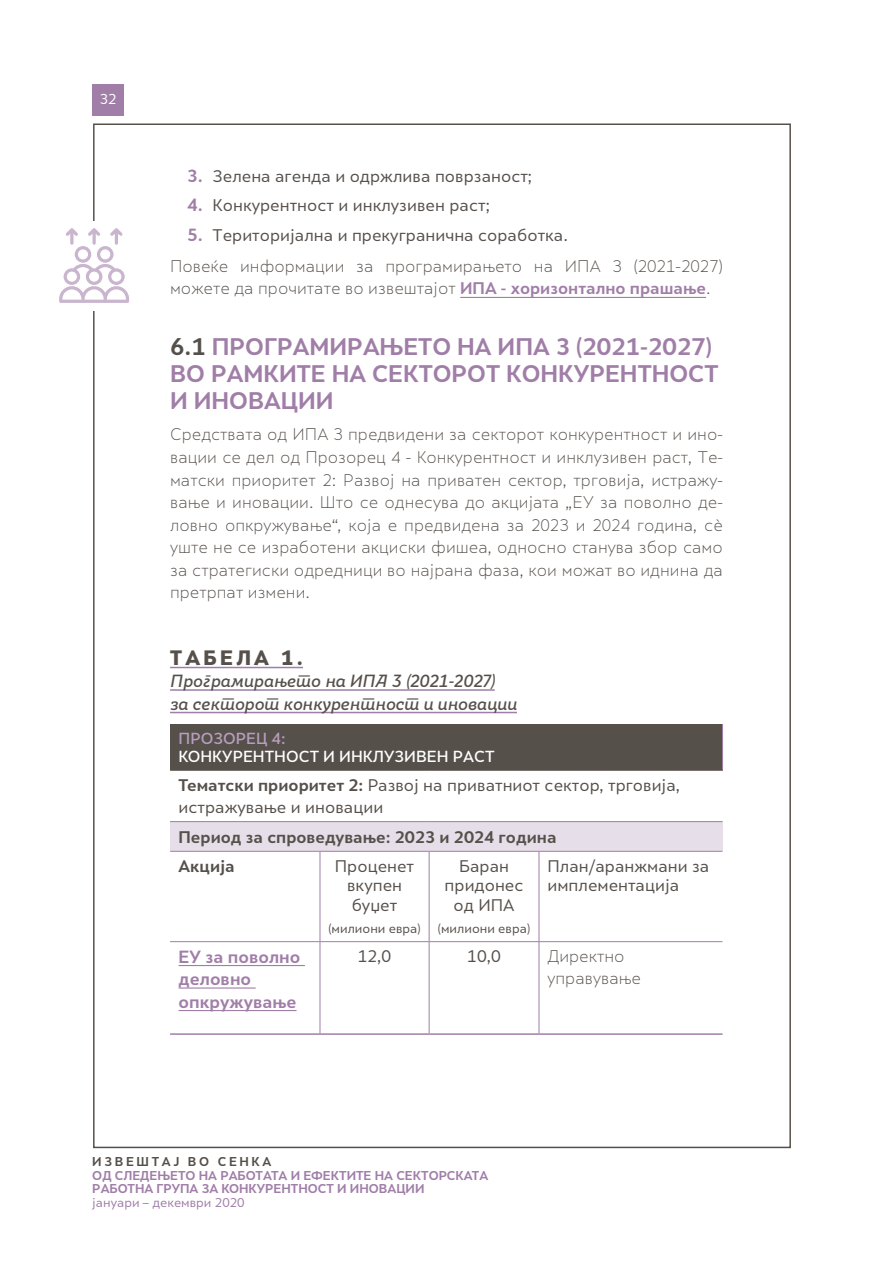
<style>
.page{position:relative;width:893px;height:1263px;background:#fff}
.page>*{position:absolute;margin:0;border:0;box-sizing:border-box;transform-origin:0 0}
.t1{font:700 22.5px/27px "Skola Sans";color:#a07ea8}
.t2{font:900 19.5px "Skola Sans";letter-spacing:.17em;color:#56504b}
.t3{font:italic 500 16.5px/22.5px "Skola Sans";color:#56504b}
.t4{font:700 16.5px/22.5px "Skola Sans";color:#a07ea8}
.t5{font:300 15.75px/22.5px "Skola Sans";color:#56504b}
.t6{font:15.75px/19.5px "Skola Sans";color:#56504b}
.t7{font:700 15.75px/29.1px "Skola Sans";color:#56504b}
.t8{font:500 15px "Skola Sans";color:#fff}
.t9{font:500 15px "Skola Sans";color:#b89ebd}
.t10{font:13.5px "Skola Sans";color:#fff}
.t11{font:700 12px/13.5px "Skola Sans";color:#a07ea8}
.t12{font:12px "Skola Sans";color:#56504b}
.t13{font:12px "Skola Sans";color:#a07ea8}
.t14{font:700 12px "Skola Sans";letter-spacing:.22em;color:#56504b}
.s1{font-weight:700;font-size:16.5px;color:#a07ea8}
.s2{font-weight:400}
.s3{font-weight:700;color:#a07ea8}
.s4{color:#56504b}
.s5{font-weight:700}
</style>
<div class="page">
<div style="left:92px;top:84px;width:32px;height:31px;background:#a07ea8"></div>
<svg style="left:59px;top:228px;width:70px;height:75px"></svg>
<hr style="left:460px;top:297px;width:246px;height:1px;background:#a07ea8">
<hr style="left:170px;top:667px;width:133px;height:1px;background:#a07ea8">
<hr style="left:170px;top:689px;width:325px;height:2px;background:#a07ea8">
<hr style="left:170px;top:712px;width:347px;height:1px;background:#a07ea8">
<div style="left:170px;top:724px;width:552px;height:46px;background:#56504b"></div>
<div style="left:170px;top:822px;width:552px;height:29px;background:#e6dee8"></div>
<hr style="left:722px;top:724px;width:1px;height:46px;background:#a07ea8">
<hr style="left:170px;top:770px;width:150px;height:1px;background:#56504b">
<hr style="left:320px;top:770px;width:109px;height:1px;background:#56504b">
<hr style="left:429px;top:770px;width:110px;height:1px;background:#56504b">
<hr style="left:539px;top:770px;width:184px;height:1px;background:#56504b">
<hr style="left:170px;top:821px;width:150px;height:1px;background:#a07ea8">
<hr style="left:320px;top:821px;width:109px;height:1px;background:#a07ea8">
<hr style="left:429px;top:821px;width:110px;height:1px;background:#a07ea8">
<hr style="left:539px;top:821px;width:183px;height:1px;background:#a07ea8">
<hr style="left:170px;top:851px;width:150px;height:1px;background:#a07ea8">
<hr style="left:320px;top:852px;width:1px;height:89px;background:#a07ea8">
<hr style="left:320px;top:851px;width:109px;height:1px;background:#a07ea8">
<hr style="left:429px;top:851px;width:110px;height:1px;background:#a07ea8">
<hr style="left:429px;top:852px;width:1px;height:89px;background:#a07ea8">
<hr style="left:539px;top:852px;width:1px;height:89px;background:#a07ea8">
<hr style="left:539px;top:851px;width:183px;height:1px;background:#a07ea8">
<hr style="left:170px;top:941px;width:150px;height:1px;background:#a07ea8">
<hr style="left:170px;top:1033px;width:150px;height:2px;background:#a07ea8">
<hr style="left:320px;top:942px;width:1px;height:91px;background:#a07ea8">
<hr style="left:320px;top:941px;width:109px;height:1px;background:#a07ea8">
<hr style="left:429px;top:941px;width:110px;height:1px;background:#a07ea8">
<hr style="left:429px;top:942px;width:1px;height:91px;background:#a07ea8">
<hr style="left:320px;top:1033px;width:109px;height:2px;background:#a07ea8">
<hr style="left:429px;top:1033px;width:110px;height:2px;background:#a07ea8">
<hr style="left:539px;top:942px;width:1px;height:91px;background:#a07ea8">
<hr style="left:539px;top:941px;width:183px;height:1px;background:#a07ea8">
<hr style="left:539px;top:1033px;width:183px;height:2px;background:#a07ea8">
<hr style="left:179px;top:965px;width:126px;height:1px;background:#a07ea8">
<hr style="left:179px;top:987px;width:77px;height:1px;background:#a07ea8">
<hr style="left:179px;top:1010px;width:117px;height:1px;background:#a07ea8">
<p class="t10" style="left:100px;top:91px;width:18px">32</p>
<p class="t6" style="left:187px;top:166px;width:347px"><span class="s1">3.</span> Зелена агенда и одржлива поврзаност;</p>
<p class="t6" style="left:187px;top:196px;width:304px"><span class="s1">4.</span> Конкурентност и инклузивен раст;</p>
<p class="t5" style="left:170px;top:219px;width:554px;line-height:31px;text-indent:17px"><span class="s1">5.</span> <span class="s2">Територијална и прекугранична соработка.<br></span>Повеќе информации за програмирањето на ИПА 3 (2021-2027)</p>
<p class="t5" style="left:170px;top:277px;width:542px">можете да прочитате во извештајот <span class="s3">ИПА - хоризонтално прашање</span>.</p>
<h1 class="t1" style="left:170px;top:333px;width:550px"><span class="s4">6.1</span> ПРОГРАМИРАЊЕТО НА ИПА 3 (2021-2027)<br>ВО РАМКИТЕ НА СЕКТОРОТ КОНКУРЕНТНОСТ<br>И ИНОВАЦИИ</h1>
<p class="t5" style="left:170px;top:423px;width:554px;text-align:justify">Средствата од ИПА 3 предвидени за секторот конкурентност и ино&shy;вации се дел од Прозорец 4 - Конкурентност и инклузивен раст, Те&shy;матски приоритет 2: Развој на приватен сектор, трговија, истражу&shy;вање и иновации. Што се однесува до акцијата „ЕУ за поволно де&shy;ловно опкружување“, која е предвидена за 2023 и 2024 година, сѐ уште не се изработени акциски фишеа, односно станува збор само за стратегиски одредници во најрана фаза, кои можат во иднина да претрпат измени.</p>
<p class="t2" style="left:170px;top:645px;width:134px">ТАБЕЛА 1.</p>
<p class="t3" style="left:170px;top:669px;width:348px">Програмирањето на ИПА 3 (2021-2027) за секторот конкурентност и иновации</p>
<p class="t9" style="left:179px;top:729px;width:108px">ПРОЗОРЕЦ 4:</p>
<p class="t8" style="left:179px;top:747px;width:317px">КОНКУРЕНТНОСТ И ИНКЛУЗИВЕН РАСТ</p>
<p class="t6" style="left:179px;top:773px;width:503px;line-height:22.5px"><span class="s5">Тематски приоритет 2:</span> Развој на приватниот сектор, трговија, истражување и иновации</p>
<p class="t7" style="left:179px;top:822px;width:379px">Период за спроведување: 2023 и 2024 година<br>Акција</p>
<p class="t6" style="left:547px;top:856px;width:163px">План/аранжмани за имплементација</p>
<p class="t6" style="left:335px;top:856px;width:81px;text-align:center">Проценет вкупен буџет</p>
<p class="t12" style="left:328px;top:921px;width:94px">(милиони евра)</p>
<p class="t6" style="left:445px;top:856px;width:80px;text-align:center">Баран придонес од ИПА</p>
<p class="t12" style="left:438px;top:921px;width:94px">(милиони евра)</p>
<p class="t4" style="left:179px;top:945px;width:123px">ЕУ за поволно деловно опкружување</p>
<p class="t6" style="left:358px;top:946px;width:35px">12,0</p>
<p class="t6" style="left:467px;top:946px;width:35px">10,0</p>
<p class="t5" style="left:547px;top:945px;width:95px">Директно управување</p>
<p class="t14" style="left:92px;top:1154px;width:181px">ИЗВЕШТАЈ ВО СЕНКА</p>
<p class="t11" style="left:92px;top:1168px;width:397px">ОД СЛЕДЕЊЕТО НА РАБОТАТА И ЕФЕКТИТЕ НА СЕКТОРСКАТА<br>РАБОТНА ГРУПА ЗА КОНКУРЕНТНОСТ И ИНОВАЦИИ</p>
<p class="t13" style="left:92px;top:1195px;width:154px">јануари – декември 2020</p>
</div>
